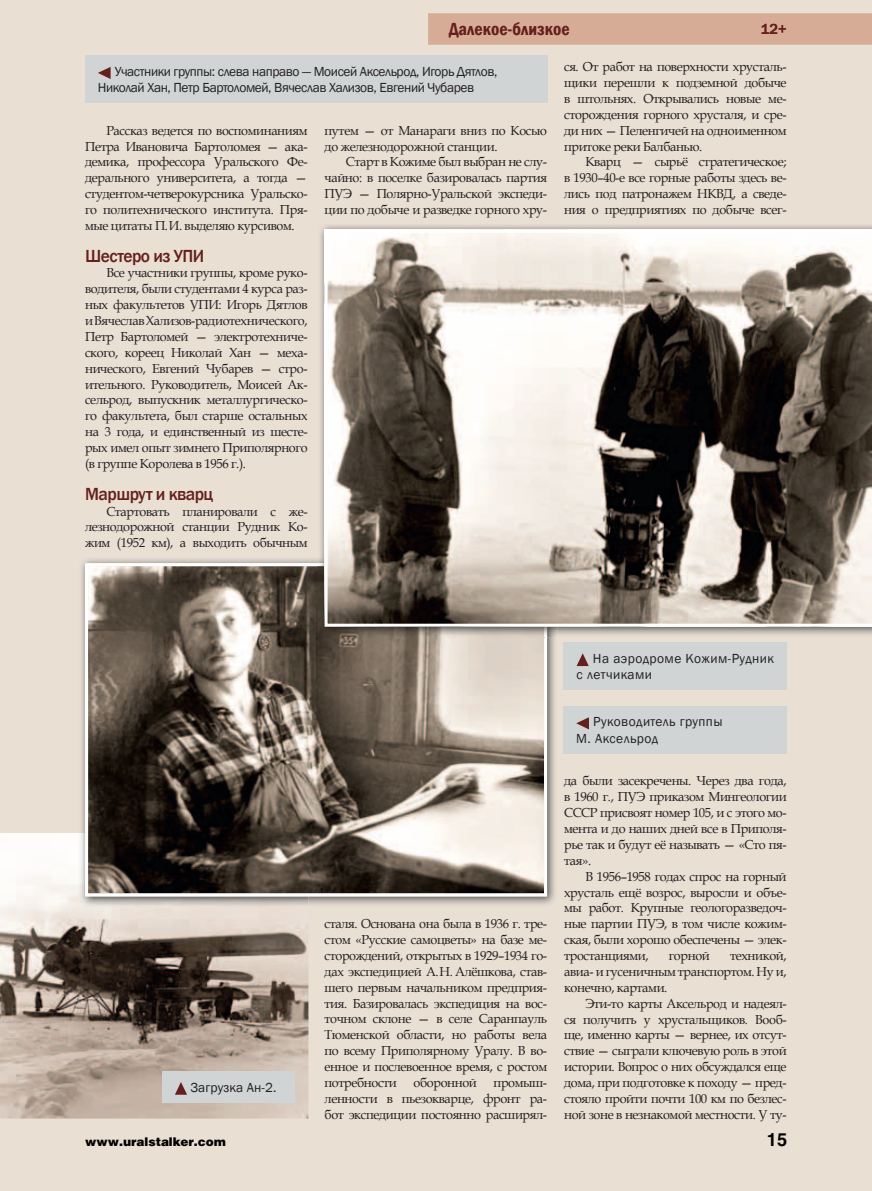
<style>
.page{position:relative;width:872px;height:1191px;background:#e9dfd3}
.page>*{position:absolute;margin:0;border:0;box-sizing:border-box;transform-origin:0 0}
.t1{font:500 18px "Franklin Gothic";letter-spacing:-.03em;color:#651f1c}
.t2{font:600 condensed 18px "Franklin Gothic";color:#651f1c}
.t3{font:700 18px "Helios";color:#010101}
.t4{font:500 15px "Franklin Gothic";color:#651f1c}
.t5{font:13.5px/16.2px "Franklin Gothic";letter-spacing:-.03em;color:#231f20}
.t6{font:13.5px/16.2px "Franklin Gothic";letter-spacing:.03em;color:#231f20}
.t7{font:13.5px "Franklin Gothic";letter-spacing:.01em;color:#231f20}
.t8{font:13.05px/15.9px "Book Antiqua";letter-spacing:-.03em;color:#231f20;text-align:justify}
.t9{font:12px "Helios Black C";color:#010101}
</style>
<div class="page">
<div style="left:428px;top:13px;width:444px;height:32px;background:#d7ac97"></div>
<div style="left:762px;top:24px;width:24px;height:10px;background:#d7ac97"></div>
<div style="left:85px;top:56px;width:462px;height:47px;background:#d0d4d5"></div>
<svg style="left:98px;top:67px;width:13px;height:12px"></svg>
<div style="left:564px;top:642px;width:223px;height:48px;background:#d0d4d5"></div>
<svg style="left:576px;top:653px;width:13px;height:13px"></svg>
<img style="left:0;top:833px;width:308px;height:285px">
<img style="left:81px;top:559px;width:474px;height:346px">
<img style="left:79px;top:833px;width:229px;height:74px">
<svg style="left:85px;top:563px;width:462px;height:333px;background:#7a7067"></svg>
<img style="left:320px;top:225px;width:552px;height:410px">
<img style="left:318px;top:563px;width:229px;height:74px">
<svg style="left:324px;top:230px;width:548px;height:396px;background:#928b83"></svg>
<div style="left:162px;top:1071px;width:133px;height:31px;background:#d0d4d5"></div>
<svg style="left:175px;top:1082px;width:12px;height:12px"></svg>
<div style="left:563px;top:706px;width:223px;height:47px;background:#d0d4d5"></div>
<svg style="left:576px;top:717px;width:13px;height:12px"></svg>
<p class="t2" style="left:449px;top:17px;width:122px">Далекое-близкое</p>
<p class="t4" style="left:761px;top:20px;width:27px">12+</p>
<p class="t5" style="left:98px;top:64px;width:401px;text-indent:17px">Учас тники группы: слева направо — Моисей Аксельрод, Игорь Дятлов,<br>Николай Хан, Петр Бартоломей, Вячеслав Хализов, Евгений Чубарев</p>
<p class="t8" style="left:85px;top:122px;width:224px;text-indent:21px">Рассказ ведется по воспоминаниям Петра Ивановича Бартоломея — ака&shy;демика, профессора Уральского Фе&shy;дерального университета, а тогда — студентом-четверокурсника Уральско&shy;го политехнического института. Пря&shy;мые цитаты П. И. выделяю курсивом.</p>
<p class="t1" style="left:85px;top:244px;width:121px">Шестеро из УПИ</p>
<p class="t8" style="left:85px;top:265px;width:224px;text-indent:21px">Все участники группы, кроме руко&shy;водителя, были студентами 4 курса раз&shy;ных факультетов УПИ: Игорь Дятлов и Вячеслав Хализов-радиотехнического, Петр Бартоломей — электротехниче&shy;ского, кореец Николай Хан — меха&shy;нического, Евгений Чубарев — стро&shy;ительного. Руководитель, Моисей Ак&shy;сельрод, выпускник металлургическо&shy;го факультета, был старше остальных на 3 года, и единственный из шесте&shy;рых имел опыт зимнего Приполярного (в группе Королева в 1956 г.).</p>
<p class="t1" style="left:85px;top:482px;width:129px">Маршрут и кварц</p>
<p class="t8" style="left:85px;top:503px;width:224px;text-indent:21px">Стартовать планировали с же&shy;лезнодорожной станции Рудник Ко&shy;жим (1952 км), а выходить обычным</p>
<p class="t8" style="left:324px;top:122px;width:224px">путем — от Манараги вниз по Косью</p>
<p class="t8" style="left:324px;top:138px;width:174px">до железнодорожной станции.</p>
<p class="t8" style="left:346px;top:154px;width:203px">Старт в Кожиме был выбран не слу-</p>
<p class="t8" style="left:324px;top:170px;width:224px">чайно: в поселке базировалась партия</p>
<p class="t8" style="left:324px;top:185px;width:224px">ПУЭ — Полярно-Уральской экспеди-</p>
<p class="t8" style="left:324px;top:201px;width:224px">ции по добыче и разведке горного хру-</p>
<p class="t8" style="left:564px;top:59px;width:224px">ся. От работ на поверхности хрусталь-</p>
<p class="t8" style="left:564px;top:74px;width:224px">щики перешли к подземной добыче</p>
<p class="t8" style="left:564px;top:90px;width:224px">в штольнях. Открывались новые ме-</p>
<p class="t8" style="left:564px;top:106px;width:224px">сторождения горного хрусталя, и сре-</p>
<p class="t8" style="left:564px;top:122px;width:224px">ди них — Пеленгичей на одноименном</p>
<p class="t8" style="left:564px;top:138px;width:140px">притоке реки Балбанью.</p>
<p class="t8" style="left:585px;top:154px;width:203px">Кварц — сырьё стратегическое;</p>
<p class="t8" style="left:564px;top:170px;width:224px">в 1930–40-е все горные работы здесь ве-</p>
<p class="t8" style="left:564px;top:185px;width:224px">лись под патронажем НКВД, а сведе-</p>
<p class="t8" style="left:564px;top:201px;width:224px">ния о предприятиях по добыче всег-</p>
<p class="t7" style="left:191px;top:1078px;width:87px">Загрузка Ан-2.</p>
<p class="t8" style="left:324px;top:915px;width:224px">сталя. Основана она была в 1936 г. тре&shy;стом «Русские самоцветы» на базе ме&shy;сторождений, открытых в 1929–1934 го&shy;дах экспедицией А. Н. Алёшкова, став&shy;шего первым начальником предприя&shy;тия. Базировалась экспедиция на вос&shy;точном склоне — в селе Саранпауль Тюменской области, но работы вела по всему Приполярному Уралу. В во&shy;енное и послевоенное время, с ростом потребности</p>
<p class="t8" style="left:413px;top:1074px;width:65px">оборонной</p>
<p class="t8" style="left:324px;top:1074px;width:224px;text-indent:169px">промыш&shy;ленности в пьезокварце, фронт ра&shy;бот экспедиции постоянно расширял-</p>
<p class="t6" style="left:576px;top:651px;width:199px;text-indent:16px">На аэродроме Кожим-Рудник с летчиками</p>
<p class="t6" style="left:576px;top:714px;width:148px;text-indent:17px">Руководитель группы<br>М. Аксельрод</p>
<p class="t8" style="left:564px;top:772px;width:224px">да были засекречены. Через два года,</p>
<p class="t8" style="left:564px;top:788px;width:224px">в 1960 г., ПУЭ приказом Мингеологии</p>
<p class="t8" style="left:564px;top:804px;width:224px">СССР присвоят номер 105, и с этого мо-</p>
<p class="t8" style="left:564px;top:820px;width:224px">мента и до наших дней все в Приполя-</p>
<p class="t8" style="left:564px;top:836px;width:224px">рье так и будут её называть — «Сто пя-</p>
<p class="t8" style="left:564px;top:852px;width:29px">тая».</p>
<p class="t8" style="left:585px;top:868px;width:203px">В 1956–1958 годах спрос на горный</p>
<p class="t8" style="left:564px;top:884px;width:224px">хрусталь ещё возрос, выросли и объе-</p>
<p class="t8" style="left:564px;top:899px;width:224px">мы работ. Крупные геологоразведоч-</p>
<p class="t8" style="left:564px;top:915px;width:224px">ные партии ПУЭ, в том числе кожим-</p>
<p class="t8" style="left:564px;top:931px;width:224px">ская, были хорошо обеспечены — элек-</p>
<p class="t8" style="left:564px;top:947px;width:86px">тростанциями,</p>
<p class="t8" style="left:669px;top:947px;width:43px">горной</p>
<p class="t8" style="left:730px;top:947px;width:58px">техникой,</p>
<p class="t8" style="left:564px;top:963px;width:224px">авиа- и гусеничным транспортом. Ну и,</p>
<p class="t8" style="left:564px;top:979px;width:105px">конечно, картами.</p>
<p class="t8" style="left:585px;top:995px;width:203px">Эти-то карты Аксельрод и надеял-</p>
<p class="t8" style="left:564px;top:1011px;width:224px">ся получить у хрустальщиков. Вооб-</p>
<p class="t8" style="left:564px;top:1026px;width:224px">ще, именно карты — вернее, их отсут-</p>
<p class="t8" style="left:564px;top:1042px;width:224px">ствие — сыграли ключевую роль в этой</p>
<p class="t8" style="left:564px;top:1058px;width:224px">истории. Вопрос о них обсуждался еще</p>
<p class="t8" style="left:564px;top:1074px;width:224px">дома, при подготовке к походу — пред-</p>
<p class="t8" style="left:564px;top:1090px;width:224px">стояло пройти почти 100 км по безлес-</p>
<p class="t8" style="left:564px;top:1106px;width:224px">ной зоне в незнакомой местности. У ту-</p>
<p class="t9" style="left:85px;top:1134px;width:142px">www.uralstalker.com</p>
<p class="t3" style="left:767px;top:1129px;width:22px">15</p>
</div>
